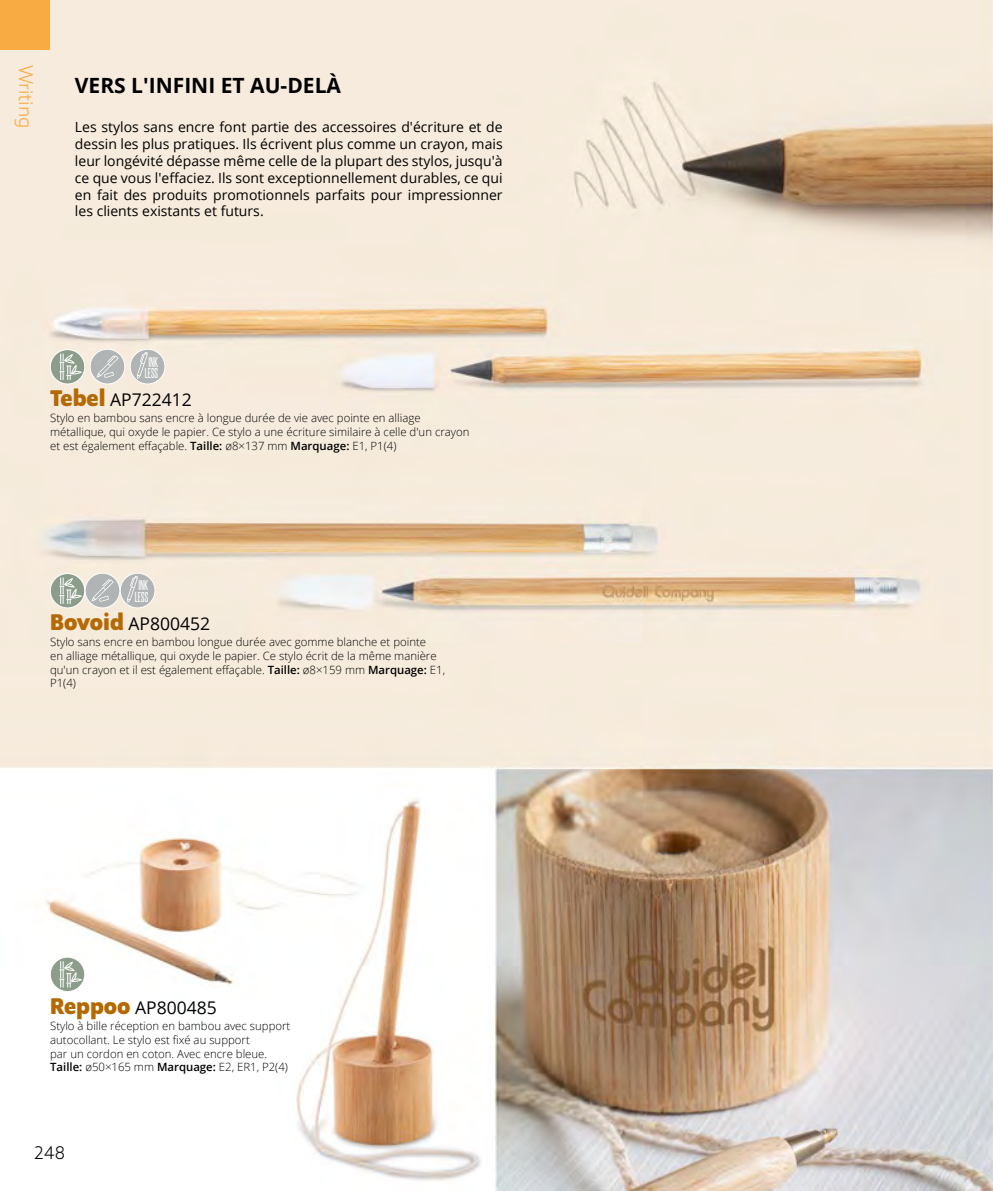
<style>
.page{position:relative;width:993px;height:1191px;background:#fff}
.page>*{position:absolute;margin:0;border:0;box-sizing:border-box;transform-origin:0 0}
.t1{font:700 21px "Open Sans";color:#000}
.t2{font:300 19.25px "Azo Sans";color:#f8ab43}
.t3{font:17.5px "Open Sans";color:#000}
.t4{font:300 17.5px "Azo Sans";color:#000}
.t5{font:14px/16.8px "Open Sans";color:#000;text-align:justify}
.t6{font:12.25px/11.4px "Steelfish Rg";color:#fff;scale:.93 1}
.t7{font:300 11.38px/13.7px "Open Sans";color:#000}
.s1{font-family:"Program OT";font-weight:700;font-size:24.5px;color:#b56902}
.s2{font-weight:600}
</style>
<div class="page">
<img style="left:0;top:0;width:992px;height:1191px">
<svg style="left:50px;top:957px;width:35px;height:34px"></svg>
<div style="left:50px;top:957px;width:35px;height:34px;border:1px solid #fff;border-radius:50%"></div>
<svg style="left:59px;top:961px;width:23px;height:26px"></svg>
<svg style="left:50px;top:573px;width:35px;height:35px"></svg>
<div style="left:50px;top:573px;width:35px;height:35px;border:1px solid #fff;border-radius:50%"></div>
<svg style="left:59px;top:577px;width:23px;height:27px"></svg>
<div style="left:85px;top:573px;width:35px;height:35px;background:#b1b4b4;border-radius:50%"></div>
<div style="left:85px;top:573px;width:35px;height:35px;border:1px solid #fff;border-radius:50%"></div>
<svg style="left:91px;top:579px;width:22px;height:22px"></svg>
<div style="left:120px;top:573px;width:35px;height:35px;background:#b1b4b4;border-radius:50%"></div>
<div style="left:120px;top:573px;width:35px;height:35px;border:1px solid #fff;border-radius:50%"></div>
<svg style="left:127px;top:576px;width:11px;height:27px"></svg>
<svg style="left:50px;top:349px;width:35px;height:35px"></svg>
<div style="left:50px;top:349px;width:35px;height:35px;border:1px solid #fff;border-radius:50%"></div>
<svg style="left:59px;top:354px;width:23px;height:26px"></svg>
<div style="left:90px;top:349px;width:35px;height:35px;background:#b1b4b4;border-radius:50%"></div>
<div style="left:90px;top:349px;width:35px;height:35px;border:1px solid #fff;border-radius:50%"></div>
<svg style="left:96px;top:355px;width:22px;height:23px"></svg>
<div style="left:130px;top:349px;width:35px;height:35px;background:#b1b4b4;border-radius:50%"></div>
<div style="left:130px;top:349px;width:35px;height:35px;border:1px solid #fff;border-radius:50%"></div>
<svg style="left:137px;top:352px;width:11px;height:27px"></svg>
<div style="left:0;top:0;width:50px;height:50px;background:#f8ab43"></div>
<h2 class="t2" style="left:38px;top:64px;width:66px;rotate:90deg">Writing</h2>
<h1 class="t1" style="left:75px;top:71px;width:267px">VERS L'INFINI ET AU-DELÀ</h1>
<p class="t5" style="left:75px;top:118px;width:429px">Les stylos sans encre font partie des accessoires d'écriture et de dessin les plus pratiques. Ils écrivent plus comme un crayon, mais leur longévité dépasse même celle de la plupart des stylos, jusqu'à ce que vous l'effaciez. Ils sont exceptionnellement durables, ce qui en fait des produits promotionnels parfaits pour impressionner les clients existants et futurs.</p>
<p class="t6" style="left:145px;top:355px;width:16px">INK<br>LESS</p>
<h3 class="t3" style="left:50px;top:388px;width:143px"><span class="s1">Tebel</span> AP722412</h3>
<p class="t7" style="left:50px;top:411px;width:420px">Stylo en bambou sans encre à longue durée de vie avec pointe en alliage métallique, qui oxyde le papier. Ce stylo a une écriture similaire à celle d'un crayon et est également effaçable. <span class="s2">Taille:</span> ø8×137 mm <span class="s2">Marquage:</span> E1, P1(4)</p>
<p class="t6" style="left:135px;top:579px;width:16px">INK<br>LESS</p>
<h3 class="t3" style="left:50px;top:612px;width:161px"><span class="s1">Bovoid</span> AP800452</h3>
<p class="t7" style="left:50px;top:635px;width:396px">Stylo sans encre en bambou longue durée avec gomme blanche et pointe<br>en alliage métallique, qui oxyde le papier. Ce stylo écrit de la même manière qu'un crayon et il est également effaçable. <span class="s2">Taille:</span> ø8×159 mm <span class="s2">Marquage:</span> E1, P1(4)</p>
<h3 class="t3" style="left:50px;top:995px;width:168px"><span class="s1">Reppoo</span> AP800485</h3>
<p class="t7" style="left:50px;top:1019px;width:242px">Stylo à bille réception en bambou avec support autocollant. Le stylo est fixé au support<br>par un cordon en coton. Avec encre bleue.<br><span class="s2">Taille:</span> ø50×165 mm <span class="s2">Marquage:</span> E2, ER1, P2(4)</p>
<h3 class="t4" style="left:34px;top:1141px;width:33px">248</h3>
</div>
